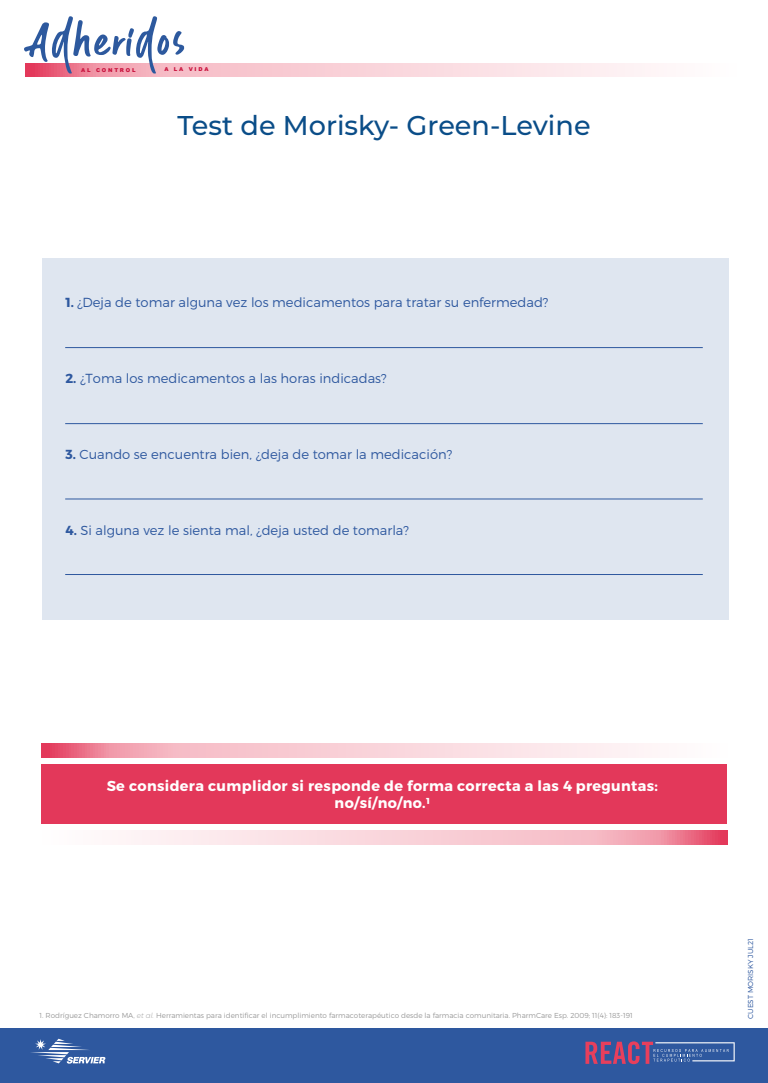
<style>
.page{position:relative;width:768px;height:1083px;background:#fff}
.page>*{position:absolute;margin:0;border:0;box-sizing:border-box;transform-origin:0 0}
.t1{font:500 27.12px "Montserrat";color:#0a4d88}
.t2{font:700 14.4px/17.3px "Montserrat";letter-spacing:.025em;color:#fff;text-align:center}
.t3{font:300 13.12px "Montserrat";color:#2e589f}
.t4{font:300 7.2px "Montserrat";color:#999}
.t5{font:300 7.2px "Montserrat";color:#2e589f}
.t6{font:900 5.32px "Arial";letter-spacing:.335em;color:#c9123d}
.s1{font-weight:700}
.s2{font-style:italic}
</style>
<div class="page">
<svg style="left:26px;top:64px;width:625px;height:12px;background:#f9d3d9"></svg>
<svg style="left:24px;top:16px;width:160px;height:57px"></svg>
<div style="left:0;top:1028px;width:768px;height:54px;background:#2e589f"></div>
<svg style="left:585px;top:1041px;width:150px;height:23px"></svg>
<svg style="left:31px;top:1038px;width:74px;height:25px"></svg>
<div style="left:42px;top:258px;width:686px;height:362px;background:#dfe6f0"></div>
<hr style="left:65px;top:347px;width:638px;height:1px;background:#2e589f">
<hr style="left:65px;top:423px;width:638px;height:1px;background:#2e589f">
<hr style="left:65px;top:499px;width:638px;height:1px;background:#2e589f">
<hr style="left:65px;top:574px;width:638px;height:1px;background:#2e589f">
<div style="left:41px;top:764px;width:686px;height:60px;background:#e3385a"></div>
<svg style="left:41px;top:743px;width:603px;height:14px;background:#f7c5ce"></svg>
<svg style="left:126px;top:830px;width:602px;height:14px;background:#f7c6cf"></svg>
<p class="t6" style="left:81px;top:66px;width:56px">AL CONTROL</p>
<p class="t6" style="left:164px;top:66px;width:46px">A LA VIDA</p>
<h1 class="t1" style="left:177px;top:106px;width:415px">Test de Morisky- Green-Levine</h1>
<p class="t3" style="left:65px;top:295px;width:485px"><span class="s1">1.</span> ¿Deja de tomar alguna vez los medicamentos para tratar su enfermedad?</p>
<p class="t3" style="left:65px;top:370px;width:323px"><span class="s1">2.</span> ¿Toma los medicamentos a las horas indicadas?</p>
<p class="t3" style="left:65px;top:446px;width:388px"><span class="s1">3.</span> Cuando se encuentra bien, ¿deja de tomar la medicación?</p>
<p class="t3" style="left:65px;top:522px;width:345px"><span class="s1">4.</span> Si alguna vez le sienta mal, ¿deja usted de tomarla?</p>
<p class="t2" style="left:107px;top:777px;width:553px">Se considera cumplidor si responde de forma correcta a las 4 preguntas: no/sí/no/no.1</p>
<p class="t4" style="left:40px;top:1011px;width:595px">1. Rodríguez Chamorro MA, <span class="s2">et al.</span> Herramientas para identificar el incumplimiento farmacoterapéutico desde la farmacia comunitaria. PharmCare Esp. 2009; 11(4): 183-191</p>
<p class="t5" style="left:746px;top:1018px;width:82px;rotate:-90deg">CUEST MORISKY JUL21</p>
</div>
